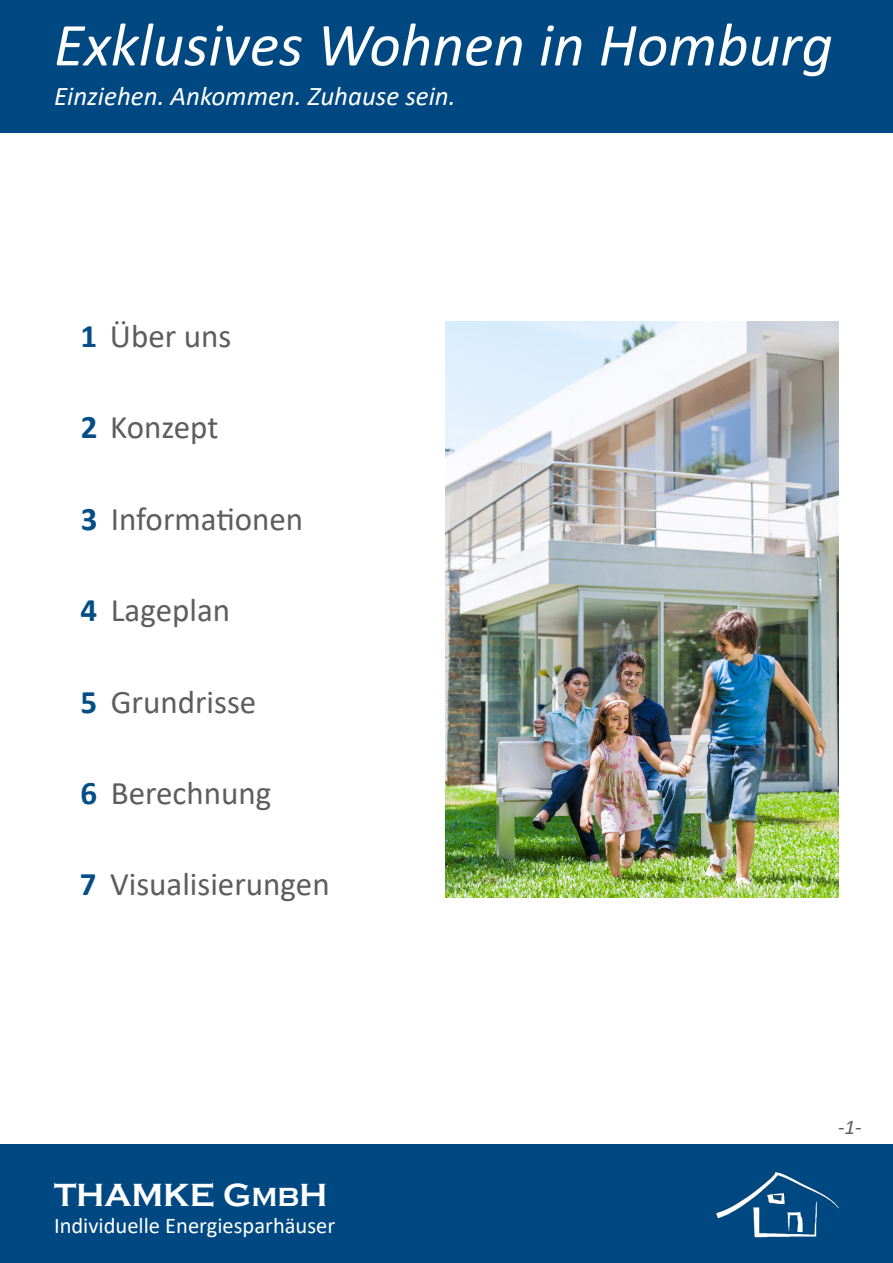
<style>
.page{position:relative;width:893px;height:1263px;background:#fff}
.page>*{position:absolute;margin:0;border:0;box-sizing:border-box;transform-origin:0 0}
.t1{font:italic 61.5px "Calibri";color:#fff}
.t2{font:33px "Calibri";color:#5d5d61}
.t3{font:700 33px "Copperplate Gothic";color:#fff}
.t4{font:italic 27px "Calibri";color:#fff}
.t5{font:22.5px "Calibri";color:#fff}
.t6{font:italic 21px "Calibri";color:#5d5d61}
.s1{font-weight:700;color:#044e87}
.s2{font-size:27px}
</style>
<div class="page">
<div style="left:0;top:0;width:893px;height:133px;background:#004882"></div>
<div style="left:0;top:1144px;width:893px;height:119px;background:#004882"></div>
<img style="left:716px;top:1172px;width:123px;height:66px">
<img style="left:445px;top:322px;width:394px;height:576px">
<h1 class="t1" style="left:54px;top:2px;width:780px">Exklusives Wohnen in Homburg</h1>
<p class="t4" style="left:54px;top:77px;width:403px">Einziehen. Ankommen. Zuhause sein.</p>
<p class="t2" style="left:81px;top:313px;width:152px"><span class="s1">1</span> Über uns</p>
<p class="t2" style="left:81px;top:405px;width:139px"><span class="s1">2</span> Konzept</p>
<p class="t2" style="left:81px;top:496px;width:224px"><span class="s1">3</span> Informationen</p>
<p class="t2" style="left:80px;top:587px;width:151px"><span class="s1">4</span> Lageplan</p>
<p class="t2" style="left:81px;top:679px;width:177px"><span class="s1">5</span> Grundrisse</p>
<p class="t2" style="left:81px;top:770px;width:192px"><span class="s1">6</span> Berechnung</p>
<p class="t2" style="left:80px;top:861px;width:251px"><span class="s1">7</span> Visualisierungen</p>
<p class="t3" style="left:54px;top:1177px;width:275px">THAMKE G<span class="s2">MB</span>H</p>
<p class="t5" style="left:54px;top:1210px;width:283px">Individuelle Energiesparhäuser</p>
<p class="t6" style="left:838px;top:1112px;width:25px">-1-</p>
</div>
